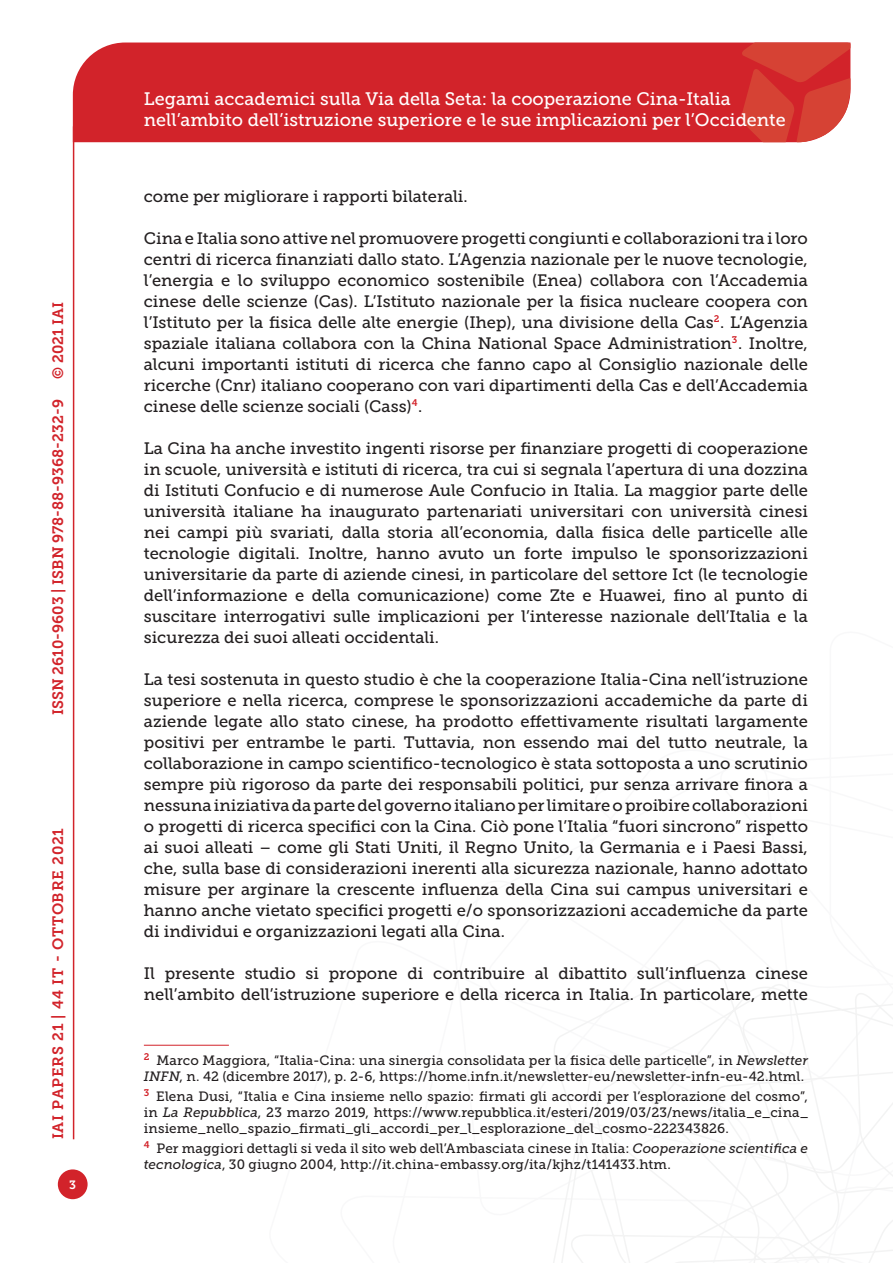
<style>
.page{position:relative;width:893px;height:1263px;background:#fff}
.page>*{position:absolute;margin:0;border:0;box-sizing:border-box;transform-origin:0 0}
.t1{font:18px/21.6px "Museo Slab 500";color:#fff}
.Testo{font:16.5px/21px "Museo Slab 500";color:#231f20;text-align:justify}
.t2{font:15px "Museo Slab 700";color:#d2232a}
.t3{font:15px "Museo Slab 700";letter-spacing:.05em;color:#d2232a}
.Nota{font:13.5px/16.2px "Museo Slab 500";letter-spacing:.005em;color:#231f20}
.t4{font:12px "Museo Slab 700";color:#fff}
.s1{font-style:italic}
</style>
<div class="page">
<svg style="left:553px;top:960px;width:340px;height:303px"></svg>
<div style="left:73px;top:43px;width:668px;height:99px;background:#d2232a"></div>
<svg style="left:741px;top:43px;width:109px;height:99px;background:#d6433b"></svg>
<div style="left:58px;top:1169px;width:30px;height:30px;background:#d2232a;border-radius:50%"></div>
<hr style="left:73px;top:126px;width:1px;height:1013px;background:#d2232a">
<hr style="left:144px;top:1045px;width:85px;height:1px;background:#d2232a">
<p class="t2" style="left:50px;top:379px;width:79px;rotate:-90deg">© 2021 IAI</p>
<p class="t2" style="left:49px;top:715px;width:317px;rotate:-90deg">ISSN 2610-9603 | ISBN 978-88-9368-232-9</p>
<p class="t3" style="left:50px;top:1139px;width:313px;rotate:-90deg">IAI PAPERS 21 | 44 IT - OTTOBRE 2021</p>
<p class="t4" style="left:69px;top:1178px;width:8px">3</p>
<p class="t1" style="left:144px;top:88px;width:643px">Legami accademici sulla Via della Seta: la cooperazione Cina-Italia nell’ambito dell’istruzione superiore e le sue implicazioni per l’Occidente</p>
<p class="Testo" style="left:144px;top:186px;width:325px">come per migliorare i rapporti bilaterali.</p>
<p class="Testo" style="left:144px;top:228px;width:666px">Cina e Italia sono attive nel promuovere progetti congiunti e collaborazioni tra i loro centri di ricerca finanziati dallo stato. L’Agenzia nazionale per le nuove tecnologie, l’energia e lo sviluppo economico sostenibile (Enea) collabora con l’Accademia cinese delle scienze (Cas). L’Istituto nazionale per la fisica nucleare coopera con l’Istituto per la fisica delle alte energie (Ihep), una divisione della Cas<sup>2</sup>. L’Agenzia spaziale italiana collabora con la China National Space Administration<sup>3</sup>. Inoltre, alcuni importanti istituti di ricerca che fanno capo al Consiglio nazionale delle ricerche (Cnr) italiano cooperano con vari dipartimenti della Cas e dell’Accademia cinese delle scienze sociali (Cass)<sup>4</sup>.</p>
<p class="Testo" style="left:144px;top:438px;width:666px">La Cina ha anche investito ingenti risorse per finanziare progetti di cooperazione in scuole, università e istituti di ricerca, tra cui si segnala l’apertura di una dozzina di Istituti Confucio e di numerose Aule Confucio in Italia. La maggior parte delle università italiane ha inaugurato partenariati universitari con università cinesi nei campi più svariati, dalla storia all’economia, dalla fisica delle particelle alle tecnologie digitali. Inoltre, hanno avuto un forte impulso le sponsorizzazioni universitarie da parte di aziende cinesi, in particolare del settore Ict (le tecnologie dell’informazione e della comunicazione) come Zte e Huawei, fino al punto di suscitare interrogativi sulle implicazioni per l’interesse nazionale dell’Italia e la sicurezza dei suoi alleati occidentali.</p>
<p class="Testo" style="left:144px;top:669px;width:666px">La tesi sostenuta in questo studio è che la cooperazione Italia-Cina nell’istruzione superiore e nella ricerca, comprese le sponsorizzazioni accademiche da parte di aziende legate allo stato cinese, ha prodotto effettivamente risultati largamente positivi per entrambe le parti. Tuttavia, non essendo mai del tutto neutrale, la collaborazione in campo scientifico-tecnologico è stata sottoposta a uno scrutinio sempre più rigoroso da parte dei responsabili politici, pur senza arrivare finora a nessuna iniziativa da parte del governo italiano per limitare o proibire collaborazioni o progetti di ricerca specifici con la Cina. Ciò pone l’Italia “fuori sincrono” rispetto ai suoi alleati – come gli Stati Uniti, il Regno Unito, la Germania e i Paesi Bassi, che, sulla base di considerazioni inerenti alla sicurezza nazionale, hanno adottato misure per arginare la crescente influenza della Cina sui campus universitari e hanno anche vietato specifici progetti e/o sponsorizzazioni accademiche da parte di individui e organizzazioni legati alla Cina.</p>
<p class="Testo" style="left:144px;top:963px;width:666px">Il presente studio si propone di contribuire al dibattito sull’influenza cinese nell’ambito dell’istruzione superiore e della ricerca in Italia. In particolare, mette</p>
<p class="Nota" style="left:144px;top:1052px;width:666px"><sup>2</sup> Marco Maggiora, “Italia-Cina: una sinergia consolidata per la fisica delle particelle”, in <span class="s1">Newsletter<br>INFN</span>, n. 42 (dicembre 2017), p. 2-6, https://home.infn.it/newsletter-eu/newsletter-infn-eu-42.html.</p>
<p class="Nota" style="left:144px;top:1088px;width:666px;text-align:justify"><sup>3</sup> Elena Dusi, “Italia e Cina insieme nello spazio: firmati gli accordi per l’esplorazione del cosmo”, in <span class="s1">La Repubblica</span>, 23 marzo 2019, https://www.repubblica.it/esteri/2019/03/23/news/italia_e_cina_ insieme_nello_spazio_firmati_gli_accordi_per_l_esplorazione_del_cosmo-222343826.</p>
<p class="Nota" style="left:144px;top:1140px;width:666px"><sup>4</sup> Per maggiori dettagli si veda il sito web dell’Ambasciata cinese in Italia: <span class="s1">Cooperazione scientifica e tecnologica</span>, 30 giugno 2004, http://it.china-embassy.org/ita/kjhz/t141433.htm.</p>
</div>
